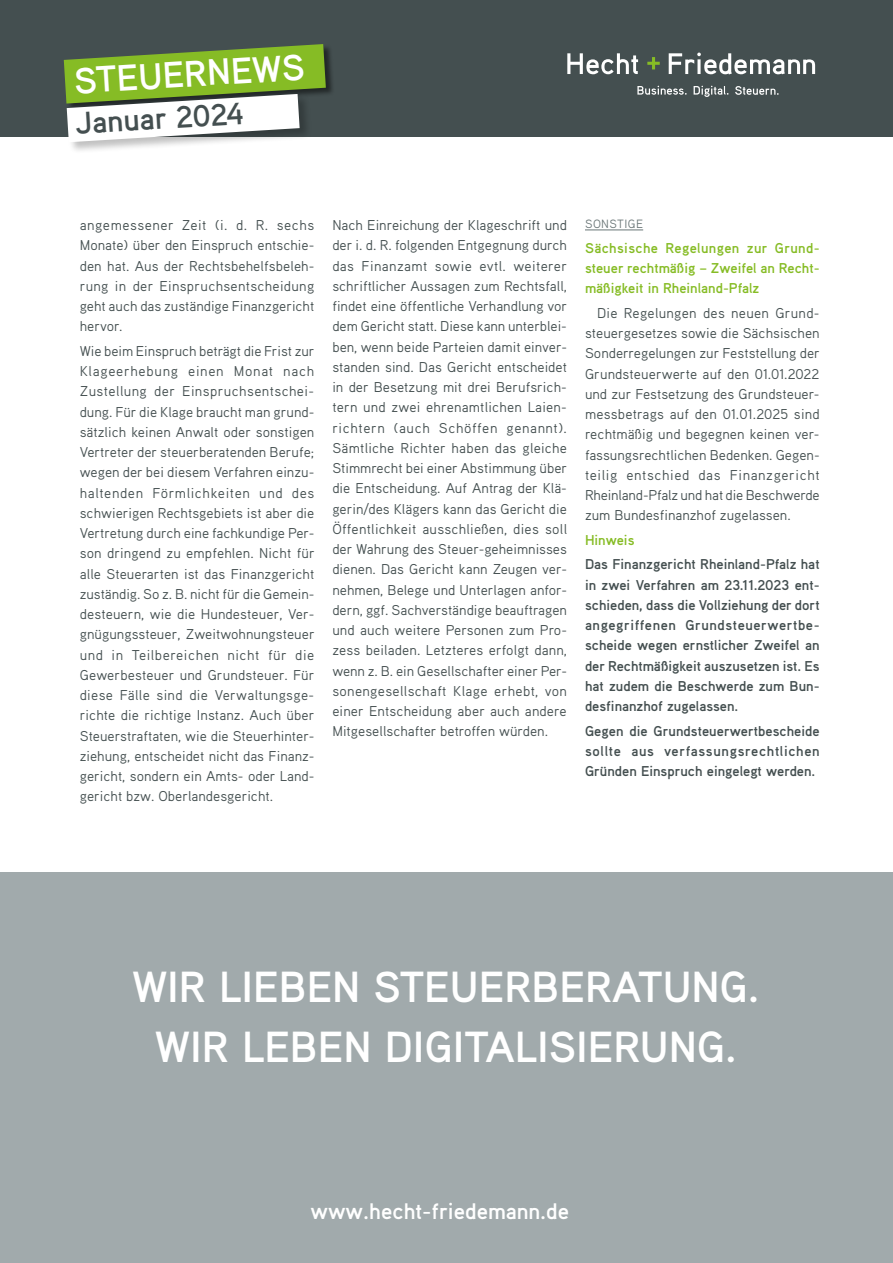
<style>
.page{position:relative;width:893px;height:1263px;background:#fff}
.page>*{position:absolute;margin:0;border:0;box-sizing:border-box;transform-origin:0 0}
.t1{font:700 43.5px/60.8px "Aaux Pro OT";color:#fff;text-align:center}
.t2{font:700 36.75px "Aaux Pro OT";color:#fff}
.t3{font:700 30.9px "Aaux Pro OT";color:#444f50}
.t4{font:700 22.5px "Aaux Pro OT";color:#fff}
.t5{font:14.25px/20.2px "Aaux Pro OT";color:#444f50;text-align:justify}
.t6{font:700 14.25px/20.2px "Aaux Pro OT";color:#444f50;text-align:justify}
.t7{font:700 14.25px/20.2px "Aaux Pro OT";color:#86bc25;text-align:justify}
.t8{font:12px "Aaux Pro OT";letter-spacing:.04em;color:#697576}
</style>
<div class="page">
<div style="left:0;top:873px;width:893px;height:390px;background:#a1aaac"></div>
<hr style="left:585px;top:230px;width:58px;height:1px;background:#697576">
<div style="left:0;top:0;width:893px;height:136px;background:#444f50"></div>
<svg style="left:567px;top:53px;width:71px;height:21px"></svg>
<svg style="left:669px;top:53px;width:146px;height:21px"></svg>
<svg style="left:647px;top:57px;width:13px;height:12px"></svg>
<svg style="left:637px;top:86px;width:50px;height:9px"></svg>
<svg style="left:694px;top:86px;width:34px;height:11px"></svg>
<svg style="left:735px;top:86px;width:44px;height:9px"></svg>
<div style="left:64px;top:44px;width:271px;height:69px;background:#000;opacity:.5"></div>
<div style="left:66px;top:94px;width:246px;height:61px;background:#000;opacity:.25"></div>
<svg style="left:64px;top:44px;width:262px;height:98px"></svg>
<h2 class="t2" style="left:72px;top:58px;width:233px;rotate:-4deg">STEUERNEWS</h2>
<h3 class="t3" style="left:74px;top:104px;width:170px;rotate:-4deg">Januar 2024</h3>
<p class="t5" style="left:80px;top:215px;width:236px">angemessener Zeit (i. d. R. sechs Monate) über den Einspruch entschie&shy;den hat. Aus der Rechtsbehelfsbeleh&shy;rung in der Einspruchsentscheidung geht auch das zuständige Finanzgericht hervor.</p>
<p class="t5" style="left:80px;top:340px;width:237px">Wie beim Einspruch beträgt die Frist zur Klageerhebung einen Monat nach Zustellung der Einspruchsentschei&shy;dung. Für die Klage braucht man grund&shy;sätzlich keinen Anwalt oder sonstigen Vertreter der steuerberatenden Berufe; wegen der bei diesem Verfahren einzu&shy;haltenden Förmlichkeiten und des schwierigen Rechtsgebiets ist aber die Vertretung durch eine fachkundige Per&shy;son dringend zu empfehlen. Nicht für alle Steuerarten ist das Finanzgericht zuständig. So z. B. nicht für die Gemein&shy;desteuern, wie die Hundesteuer, Ver&shy;gnügungssteuer, Zweitwohnungsteuer und in Teilbereichen nicht für die Gewerbesteuer und Grundsteuer. Für diese Fälle sind die Verwaltungsge&shy;richte die richtige Instanz. Auch über Steuerstraftaten, wie die Steuerhinter&shy;ziehung, entscheidet nicht das Finanz&shy;gericht, sondern ein Amts- oder Land&shy;gericht bzw. Oberlandesgericht.</p>
<p class="t5" style="left:332px;top:214px;width:236px">Nach Einreichung der Klageschrift und der i. d. R. folgenden Entgegnung durch das Finanzamt sowie evtl. weiterer schriftlicher Aussagen zum Rechtsfall, findet eine öffentliche Verhandlung vor dem Gericht statt. Diese kann unterblei&shy;ben, wenn beide Parteien damit einver&shy;standen sind. Das Gericht entscheidet in der Besetzung mit drei Berufsrich&shy;tern und zwei ehrenamtlichen Laien&shy;richtern (auch Schöffen genannt).<br>Sämtliche Richter haben das gleiche Stimmrecht bei einer Abstimmung über die Entscheidung. Auf Antrag der Klä&shy;gerin/des Klägers kann das Gericht die Öffentlichkeit ausschließen, dies soll der Wahrung des Steuer-geheimnisses dienen. Das Gericht kann Zeugen ver&shy;nehmen, Belege und Unterlagen anfor&shy;dern, ggf. Sachverständige beauftragen und auch weitere Personen zum Pro&shy;zess beiladen. Letzteres erfolgt dann, wenn z. B. ein Gesellschafter einer Per&shy;sonengesellschaft Klage erhebt, von einer Entscheidung aber auch andere Mitgesellschafter betroffen würden.</p>
<p class="t8" style="left:585px;top:217px;width:60px">SONSTIGE</p>
<p class="t7" style="left:585px;top:237px;width:236px">Sächsische Regelungen zur Grund&shy;steuer rechtmäßig – Zweifel an Recht&shy;mäßigkeit in Rheinland-Pfalz</p>
<p class="t5" style="left:585px;top:302px;width:236px;text-indent:12px">Die Regelungen des neuen Grund&shy;steuergesetzes sowie die Sächsischen Sonderregelungen zur Feststellung der Grundsteuerwerte auf den 01.01.2022 und zur Festsetzung des Grundsteuer&shy;messbetrags auf den 01.01.2025 sind rechtmäßig und begegnen keinen ver&shy;fassungsrechtlichen Bedenken. Gegen&shy;teilig entschied das Finanzgericht Rheinland-Pfalz und hat die Beschwerde zum Bundesfinanzhof zugelassen.</p>
<p class="t7" style="left:585px;top:529px;width:51px">Hinweis</p>
<p class="t6" style="left:585px;top:554px;width:236px">Das Finanzgericht Rheinland-Pfalz hat in zwei Verfahren am 23.11.2023 ent&shy;schieden, dass die Vollziehung der dort angegriffenen Grundsteuerwertbe&shy;scheide wegen ernstlicher Zweifel an der Rechtmäßigkeit auszusetzen ist. Es hat zudem die Beschwerde zum Bun&shy;desfinanzhof zugelassen.</p>
<p class="t6" style="left:585px;top:720px;width:236px">Gegen die Grundsteuerwertbescheide sollte aus verfassungsrechtlichen Gründen Einspruch eingelegt werden.</p>
<h1 class="t1" style="left:132px;top:955px;width:628px">WIR LIEBEN STEUERBERATUNG.<br>WIR LEBEN DIGITALISIERUNG.</h1>
<h3 class="t4" style="left:310px;top:1196px;width:260px">www.hecht-friedemann.de</h3>
</div>
